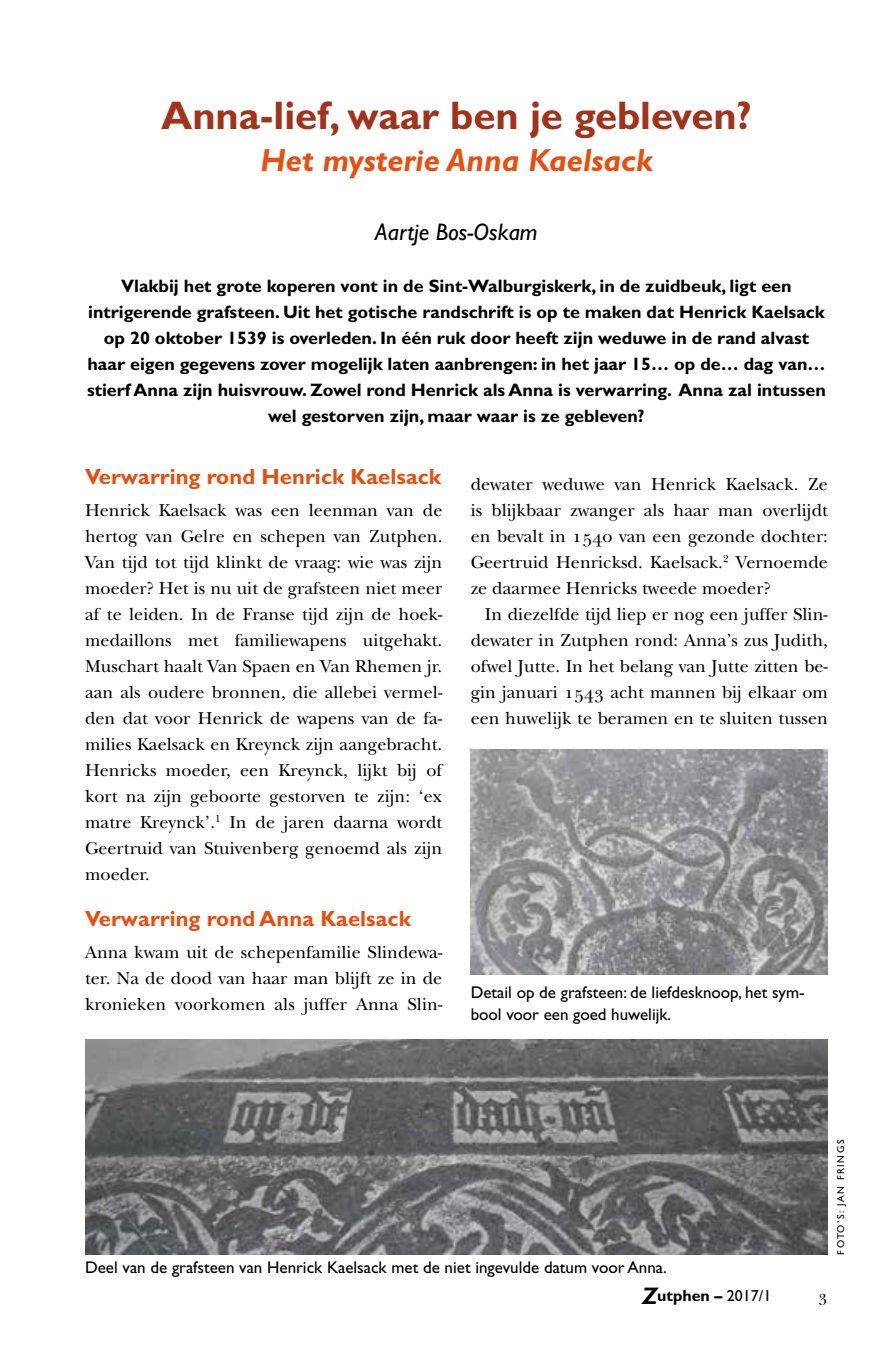
<style>
.page{position:relative;width:896px;height:1361px;background:#fff}
.page>*{position:absolute;margin:0;border:0;box-sizing:border-box;transform-origin:0 0}
.t1{font:700 40px "Gill Sans Std";color:#a3321b}
.t2{font:italic 700 32px "Gill Sans Std";color:#e94e0f}
.t3{font:italic 24px "Gill Sans Std";color:#000}
.t4{font:700 22px "Gill Sans Std";letter-spacing:.005em;color:#e94e0f}
.t5{font:18px/26px "New Baskerville Std";letter-spacing:.005em;color:#000;text-align:justify}
.t6{font:700 18px/26px "Gill Sans Std";color:#000;text-align:center}
.t7{font:17px/22px "Gill Sans Std";color:#000}
.t8{font:700 16px "Gill Sans Std";color:#000}
.t9{font:16px "New Baskerville SC";color:#000}
.t10{font:10px "Gill Sans Std";letter-spacing:.15em;color:#000}
.s1{font-family:"New Baskerville SC"}
.s2{font-style:italic;font-size:24px}
.s3{font-weight:400}
</style>
<div class="page">
<img style="left:85px;top:1039px;width:743px;height:215px">
<img style="left:471px;top:749px;width:357px;height:226px">
<h1 class="t1" style="left:161px;top:92px;width:592px">Anna-lief, waar ben je gebleven?</h1>
<h2 class="t2" style="left:260px;top:142px;width:393px">Het mysterie Anna Kaelsack</h2>
<h3 class="t3" style="left:375px;top:219px;width:164px">Aartje Bos-Oskam</h3>
<p class="t6" style="left:87px;top:273px;width:740px">Vlakbij het grote koperen vont in de Sint-Walburgiskerk, in de zuidbeuk, ligt een intrigerende grafsteen. Uit het gotische randschrift is op te maken dat Henrick Kaelsack op 20 oktober 1539 is overleden. In één ruk door heeft zijn weduwe in de rand alvast haar eigen gegevens zover mogelijk laten aanbrengen: in het jaar 15… op de… dag van… stierf Anna zijn huisvrouw. Zowel rond Henrick als Anna is verwarring. Anna zal intussen wel gestorven zijn, maar waar is ze gebleven?</p>
<p class="t4" style="left:85px;top:463px;width:357px">Verwarring rond Henrick Kaelsack</p>
<p class="t5" style="left:85px;top:497px;width:359px">Henrick Kaelsack was een leenman van de hertog van Gelre en schepen van Zutphen.<br>Van tijd tot tijd klinkt de vraag: wie was zijn moeder? Het is nu uit de grafsteen niet meer af te leiden. In de Franse tijd zijn de hoek&shy;medaillons met familiewapens uitgehakt.<br>Muschart haalt Van Spaen en Van Rhemen jr. aan als oudere bronnen, die allebei vermel&shy;den dat voor Henrick de wapens van de fa&shy;milies Kaelsack en Kreynck zijn aangebracht.<br>Henricks moeder, een Kreynck, lijkt bij of kort na zijn geboorte gestorven te zijn: ‘ex matre Kreynck’.<sup>1</sup> In de jaren daarna wordt Geertruid van Stuivenberg genoemd als zijn moeder.</p>
<p class="t4" style="left:85px;top:905px;width:327px">Verwarring rond Anna Kaelsack</p>
<p class="t5" style="left:85px;top:939px;width:359px">Anna kwam uit de schepenfamilie Slindewa&shy;ter. Na de dood van haar man blijft ze in de kronieken voorkomen als juffer Anna Slin-</p>
<p class="t5" style="left:471px;top:471px;width:359px">dewater weduwe van Henrick Kaelsack. Ze is blijkbaar zwanger als haar man overlijdt en bevalt in <span class="s1">1540</span> van een gezonde dochter:<br>Geertruid Henricksd. Kaelsack.<sup>2</sup> Vernoemde ze daarmee Henricks tweede moeder?</p>
<p class="t5" style="left:471px;top:601px;width:359px;text-indent:14px">In diezelfde tijd liep er nog een juffer Slin&shy;dewater in Zutphen rond: Anna’s zus Judith, ofwel Jutte. In het belang van Jutte zitten be&shy;gin januari <span class="s1">1543</span> acht mannen bij elkaar om een huwelijk te beramen en te sluiten tussen</p>
<p class="t7" style="left:471px;top:981px;width:335px">Detail op de grafsteen: de liefdesknoop, het sym&shy;bool voor een goed huwelijk.</p>
<p class="t7" style="left:85px;top:1256px;width:583px">Deel van de grafsteen van Henrick Kaelsack met de niet ingevulde datum voor Anna.</p>
<p class="t8" style="left:642px;top:1285px;width:131px"><span class="s2">Z</span>utphen – <span class="s3">2017/1</span></p>
<p class="t9" style="left:818px;top:1286px;width:10px">3</p>
<p class="t10" style="left:835px;top:1254px;width:116px;rotate:-90deg">FOTO’S: JAN FRINGS</p>
</div>
